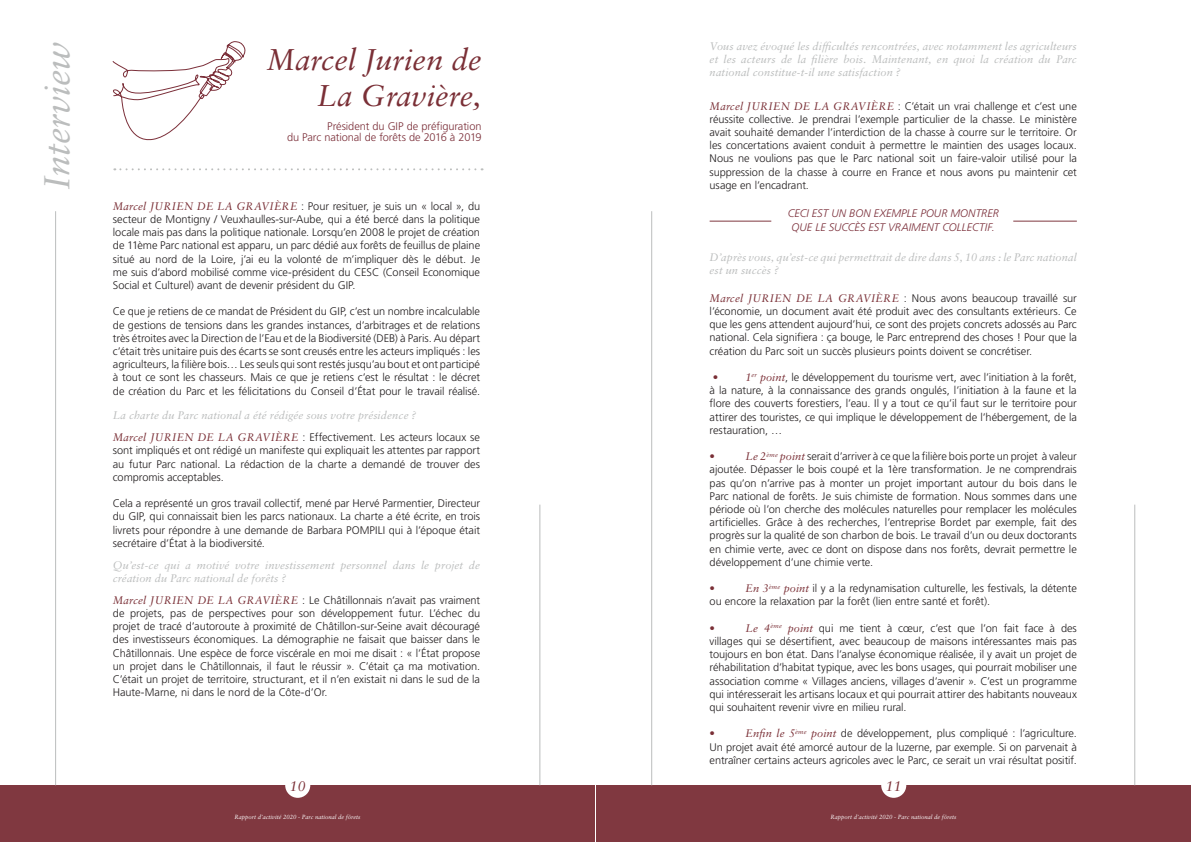
<style>
.page{position:relative;width:1191px;height:842px;background:#fff}
.page>*{position:absolute;margin:0;border:0;box-sizing:border-box;transform-origin:0 0}
.t1{font:italic 36px "Sabon LT Pro";color:#bbbdbd}
.t2{font:italic 30px/36px "Sabon LT Pro";letter-spacing:.005em;color:#7a2f36;text-align:right}
.t3{font:italic 14px "Sabon LT Pro";color:#7a2f36}
.t4{font:11px/13.2px "Frutiger LT 45 Lt";letter-spacing:-.005em;color:#231f20;text-align:justify}
.t5{font:italic 11px/13.2px "Sabon LT Pro";letter-spacing:.01em;color:#bbbdbd}
.t6{font:11px/11px "Frutiger LT 45 Lt";letter-spacing:-.01em;color:#7b2f39;text-align:right}
.t7{font:11px/13.2px "Frutiger LT 46 Lt It";color:#7b2f3a;text-align:center}
.t8{font:11px "Frutiger LT 45 Lt";color:#7a2f36}
.t9{font:italic 6px "Sabon LT Pro";color:#fff}
.s1{font-family:"Sabon LT Pro";font-style:italic;color:#7a2f36}
</style>
<div class="page">
<div style="left:0;top:785px;width:595px;height:57px;background:#803840"></div>
<div style="left:596px;top:785px;width:595px;height:57px;background:#803840"></div>
<div style="left:285px;top:773px;width:25px;height:25px;background:#fff;border-radius:50%"></div>
<div style="left:881px;top:773px;width:25px;height:25px;background:#fff;border-radius:50%"></div>
<hr style="left:55px;top:211px;width:1px;height:574px;background:#bbbdbd">
<hr style="left:651px;top:211px;width:1px;height:574px;background:#bbbdbd">
<hr style="left:1134px;top:505px;width:1px;height:280px;background:#bbbdbd">
<hr style="left:539px;top:505px;width:1px;height:280px;background:#bbbdbd">
<svg style="left:112px;top:41px;width:134px;height:100px"></svg>
<svg style="left:114px;top:168px;width:368px;height:2px"></svg>
<hr style="left:709px;top:221px;width:62px;height:1px;background:#803840">
<hr style="left:1013px;top:221px;width:63px;height:1px;background:#803840">
<h1 class="t1" style="left:34px;top:190px;width:149px;rotate:-90deg">Interview</h1>
<h2 class="t2" style="left:266px;top:40px;width:216px">Marcel Jurien de<br>La Gravière,</h2>
<p class="t6" style="left:287px;top:121px;width:196px">Président du GIP de préfiguration<br>du Parc national de forêts de 2016 à 2019</p>
<p class="t4" style="left:113px;top:200px;width:369px"><span class="s1">Marcel JURIEN DE LA GRAVIÈRE</span> : Pour resituer, je suis un « local », du secteur de Montigny / Veuxhaulles-sur-Aube, qui a été bercé dans la politique locale mais pas dans la politique nationale. Lorsqu’en 2008 le projet de création de 11ème Parc national est apparu, un parc dédié aux forêts de feuillus de plaine situé au nord de la Loire, j’ai eu la volonté de m’impliquer dès le début. Je me suis d’abord mobilisé comme vice-président du CESC (Conseil Economique Social et Culturel) avant de devenir président du GIP.</p>
<p class="t4" style="left:113px;top:305px;width:369px">Ce que je retiens de ce mandat de Président du GIP, c’est un nombre incalculable de gestions de tensions dans les grandes instances, d’arbitrages et de relations très étroites avec la Direction de l’Eau et de la Biodiversité (DEB) à Paris. Au départ c’était très unitaire puis des écarts se sont creusés entre les acteurs impliqués : les agriculteurs, la filière bois… Les seuls qui sont restés jusqu’au bout et ont participé à tout ce sont les chasseurs. Mais ce que je retiens c’est le résultat : le décret de création du Parc et les félicitations du Conseil d’État pour le travail réalisé.</p>
<p class="t5" style="left:113px;top:408px;width:305px">La charte du Parc national a été rédigée sous votre présidence ?</p>
<p class="t4" style="left:113px;top:431px;width:369px"><span class="s1">Marcel JURIEN DE LA GRAVIÈRE</span> : Effectivement. Les acteurs locaux se sont impliqués et ont rédigé un manifeste qui expliquait les attentes par rapport au futur Parc national. La rédaction de la charte a demandé de trouver des compromis acceptables.</p>
<p class="t4" style="left:113px;top:497px;width:369px">Cela a représenté un gros travail collectif, mené par Hervé Parmentier, Directeur du GIP, qui connaissait bien les parcs nationaux. La charte a été écrite, en trois livrets pour répondre à une demande de Barbara POMPILI qui à l’époque était secrétaire d’État à la biodiversité.</p>
<p class="t5" style="left:113px;top:558px;width:369px">Qu’est-ce qui a motivé votre investissement personnel dans le projet de création du Parc national de forêts ?</p>
<p class="t4" style="left:113px;top:593px;width:369px"><span class="s1">Marcel JURIEN DE LA GRAVIÈRE</span> : Le Châtillonnais n’avait pas vraiment de projets, pas de perspectives pour son développement futur. L’échec du projet de tracé d’autoroute à proximité de Châtillon-sur-Seine avait découragé des investisseurs économiques. La démographie ne faisait que baisser dans le Châtillonnais. Une espèce de force viscérale en moi me disait : « l’État propose un projet dans le Châtillonnais, il faut le réussir ». C’était ça ma motivation.<br>C’était un projet de territoire, structurant, et il n’en existait ni dans le sud de la Haute-Marne, ni dans le nord de la Côte-d’Or.</p>
<p class="t5" style="left:709px;top:39px;width:369px;text-align:justify">Vous avez évoqué les difficultés rencontrées, avec notamment les agriculteurs et les acteurs de la filière bois. Maintenant, en quoi la création du Parc national constitue-t-il une satisfaction ?</p>
<p class="t4" style="left:709px;top:99px;width:369px"><span class="s1">Marcel JURIEN DE LA GRAVIÈRE</span> : C’était un vrai challenge et c’est une réussite collective. Je prendrai l’exemple particulier de la chasse. Le ministère avait souhaité demander l’interdiction de la chasse à courre sur le territoire. Or les concertations avaient conduit à permettre le maintien des usages locaux.<br>Nous ne voulions pas que le Parc national soit un faire-valoir utilisé pour la suppression de la chasse à courre en France et nous avons pu maintenir cet usage en l’encadrant.</p>
<p class="t7" style="left:787px;top:207px;width:213px">CECI EST UN BON EXEMPLE POUR MONTRER<br>QUE LE SUCCÈS EST VRAIMENT COLLECTIF.</p>
<p class="t5" style="left:709px;top:250px;width:369px">D’après vous, qu’est-ce qui permettrait de dire dans 5, 10 ans : le Parc national est un succès ?</p>
<p class="t4" style="left:709px;top:291px;width:369px"><span class="s1">Marcel JURIEN DE LA GRAVIÈRE</span> : Nous avons beaucoup travaillé sur l’économie, un document avait été produit avec des consultants extérieurs. Ce que les gens attendent aujourd’hui, ce sont des projets concrets adossés au Parc national. Cela signifiera : ça bouge, le Parc entreprend des choses ! Pour que la création du Parc soit un succès plusieurs points doivent se concrétiser.</p>
<p class="t8" style="left:712px;top:371px;width:7px">•</p>
<p class="t4" style="left:709px;top:371px;width:369px;text-indent:36px"><span class="s1">1</span><sup>er</sup> <span class="s1">point</span>, le développement du tourisme vert, avec l’initiation à la forêt, à la nature, à la connaissance des grands ongulés, l’initiation à la faune et la flore des couverts forestiers, l’eau. Il y a tout ce qu’il faut sur le territoire pour attirer des touristes, ce qui implique le développement de l’hébergement, de la restauration, …</p>
<p class="t8" style="left:709px;top:450px;width:7px">•</p>
<p class="t4" style="left:709px;top:450px;width:369px;text-indent:36px"><span class="s1">Le 2</span><sup>ème</sup> <span class="s1">point</span> serait d’arriver à ce que la filière bois porte un projet à valeur ajoutée. Dépasser le bois coupé et la 1ère transformation. Je ne comprendrais pas qu’on n’arrive pas à monter un projet important autour du bois dans le Parc national de forêts. Je suis chimiste de formation. Nous sommes dans une période où l’on cherche des molécules naturelles pour remplacer les molécules artificielles. Grâce à des recherches, l’entreprise Bordet par exemple, fait des progrès sur la qualité de son charbon de bois. Le travail d’un ou deux doctorants en chimie verte, avec ce dont on dispose dans nos forêts, devrait permettre le développement d’une chimie verte.</p>
<p class="t8" style="left:709px;top:582px;width:7px">•</p>
<p class="t4" style="left:709px;top:582px;width:369px;text-indent:36px"><span class="s1">En 3</span><sup>ème</sup> <span class="s1">point</span> il y a la redynamisation culturelle, les festivals, la détente ou encore la relaxation par la forêt (lien entre santé et forêt).</p>
<p class="t8" style="left:709px;top:622px;width:7px">•</p>
<p class="t4" style="left:709px;top:621px;width:369px;text-indent:36px"><span class="s1">Le 4</span><sup>ème</sup> <span class="s1">point</span> qui me tient à cœur, c’est que l’on fait face à des villages qui se désertifient, avec beaucoup de maisons intéressantes mais pas toujours en bon état. Dans l’analyse économique réalisée, il y avait un projet de réhabilitation d’habitat typique, avec les bons usages, qui pourrait mobiliser une association comme « Villages anciens, villages d’avenir ». C’est un programme qui intéresserait les artisans locaux et qui pourrait attirer des habitants nouveaux qui souhaitent revenir vivre en milieu rural.</p>
<p class="t8" style="left:709px;top:727px;width:7px">•</p>
<p class="t4" style="left:709px;top:727px;width:369px;text-indent:36px"><span class="s1">Enfin le 5</span><sup>ème</sup> <span class="s1">point</span> de développement, plus compliqué : l’agriculture.<br>Un projet avait été amorcé autour de la luzerne, par exemple. Si on parvenait à entraîner certains acteurs agricoles avec le Parc, ce serait un vrai résultat positif.</p>
<p class="t3" style="left:290px;top:777px;width:17px">10</p>
<p class="t3" style="left:886px;top:777px;width:17px">11</p>
<p class="t9" style="left:234px;top:813px;width:128px">Rapport d’activité 2020 - Parc national de fôrets</p>
<p class="t9" style="left:830px;top:813px;width:128px">Rapport d’activité 2020 - Parc national de fôrets</p>
</div>
